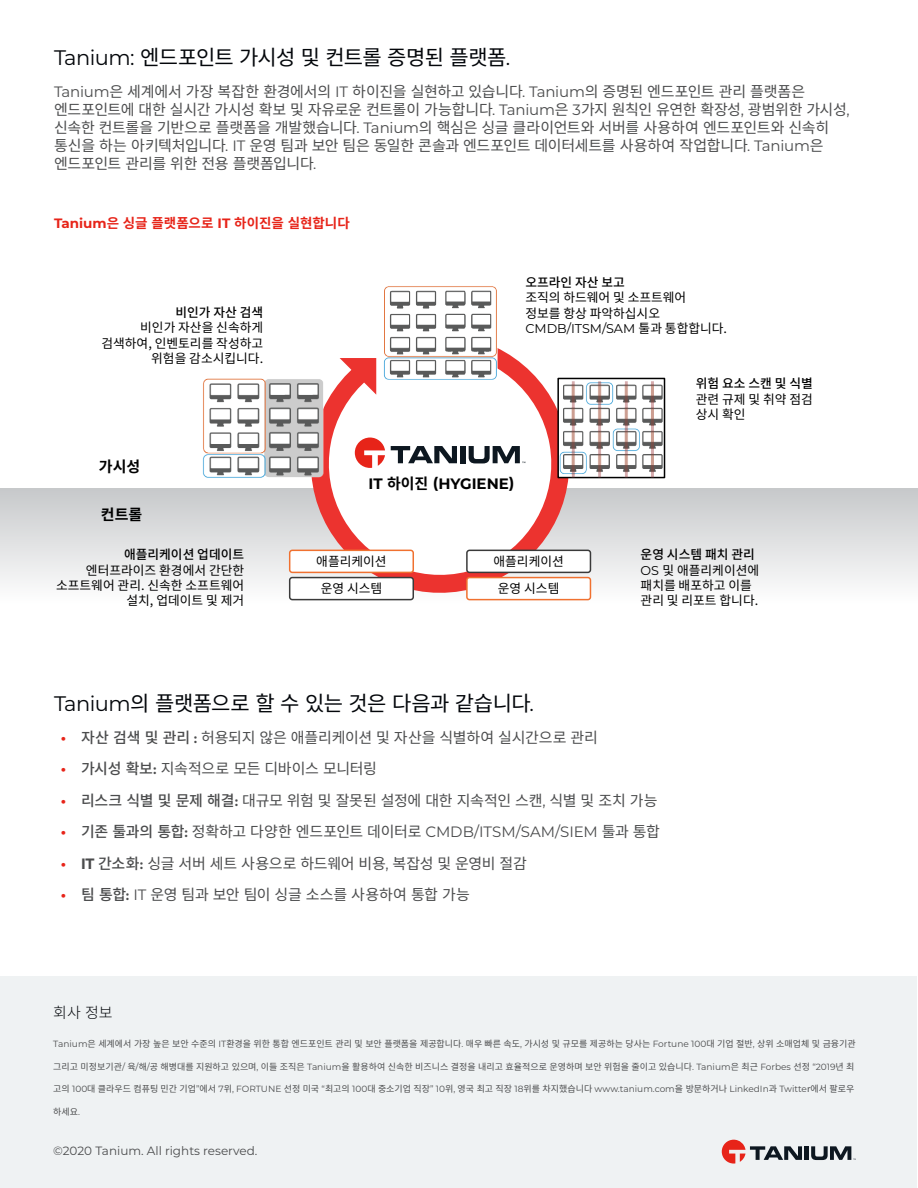
<style>
.page{position:relative;width:918px;height:1188px;background:#fff}
.page>*{position:absolute;margin:0;border:0;box-sizing:border-box;transform-origin:0 0}
.Subtitle__align_left{font:21px "Noto Sans CJ Kkr";letter-spacing:-.03em;color:#03060a}
.Subtitle__align_left-2{font:15px/18px "Noto Sans CJ Kkr";letter-spacing:-.02em;color:#4b4c4d}
.t1{font:700 15px "Montserrat";color:#000}
.t2{font:700 15px "Noto Sans CJ Kkr";color:#000}
.Body_subhead{font:300 15px "Noto Sans CJ Kkr";color:#03060a}
.Subtitle__align_left-3{font:700 13.5px "Noto Sans CJ Kkr";color:#e72419}
.t3{font:12.75px/15.3px "Noto Sans CJ Kkr";color:#000}
.t4{font:12px "Montserrat";color:#4b4c4d}
.Body_Copy{font:9px "Noto Sans CJ Kkr";color:#4b4c4d}
.s1{font-family:"Montserrat"}
.s2{font-weight:500}
.s3{font-family:"Noto Sans CJ Kkr"}
.s4{font-family:"Montserrat";font-weight:700;color:#e72419}
.s5{font-family:"Montserrat";font-weight:600}
</style>
<div class="page">
<div style="left:0;top:976px;width:916px;height:212px;background:#eff2f3"></div>
<svg style="left:722px;top:1140px;width:80px;height:24px"></svg>
<hr style="left:805px;top:1146px;width:4px;height:14px;background:#0d1720">
<svg style="left:811px;top:1146px;width:45px;height:14px"></svg>
<div style="left:0;top:489px;width:918px;height:154px;background:linear-gradient(to bottom,#cbccce,#fff)"></div>
<svg style="left:297px;top:349px;width:281px;height:257px"></svg>
<svg style="left:340px;top:358px;width:36px;height:37px"></svg>
<img style="left:556px;top:375px;width:110px;height:106px">
<img style="left:381px;top:286px;width:118px;height:95px">
<img style="left:202px;top:375px;width:124px;height:106px">
<div style="left:290px;top:550px;width:123px;height:22px;background:#fff;border-radius:3px"></div>
<div style="left:289px;top:550px;width:125px;height:23px;border:2px solid #f07130;border-radius:3px"></div>
<div style="left:53px;top:493px;width:110px;height:41px;background:#d3d4d6"></div>
<svg style="left:355px;top:438px;width:30px;height:30px"></svg>
<svg style="left:391px;top:446px;width:66px;height:17px"></svg>
<div style="left:460px;top:446px;width:5px;height:17px;background:#0d1720"></div>
<svg style="left:469px;top:446px;width:56px;height:17px"></svg>
<div style="left:467px;top:550px;width:123px;height:22px;background:#fff;border-radius:3px"></div>
<div style="left:466px;top:550px;width:125px;height:23px;border:2px solid #3a3a3a;border-radius:3px"></div>
<div style="left:467px;top:578px;width:123px;height:22px;background:#fff;border-radius:3px"></div>
<div style="left:466px;top:577px;width:125px;height:23px;border:2px solid #f07130;border-radius:3px"></div>
<div style="left:290px;top:578px;width:123px;height:22px;background:#fff;border-radius:3px"></div>
<div style="left:289px;top:577px;width:125px;height:23px;border:2px solid #3a3a3a;border-radius:3px"></div>
<p class="Subtitle__align_left" style="left:54px;top:46px;width:458px"><span class="s1">Tanium:</span> 엔드포인트 가시성 및 컨트롤 증명된 플랫폼<span class="s1">.</span></p>
<p class="Subtitle__align_left-2" style="left:54px;top:83px;width:797px"><span class="s1">Tanium</span>은 세계에서 가장 복잡한 환경에서의 <span class="s1">IT</span> 하이진을 실현하고 있습니다<span class="s1">. Tanium</span>의 증명된 엔드포인트 관리 플랫폼은 엔드포인트에 대한 실시간 가시성 확보 및 자유로운 컨트롤이 가능합니다<span class="s1">. Tanium</span>은 <span class="s1">3</span>가지 원칙인 유연한 확장성<span class="s1">,</span> 광범위한 가시성<span class="s1">, </span>신속한 컨트롤을 기반으로 플랫폼을 개발했습니다<span class="s1">. Tanium</span>의 핵심은 싱글 클라이언트와 서버를 사용하여 엔드포인트와 신속히 통신을 하는 아키텍처입니다<span class="s1">. IT</span> 운영 팀과 보안 팀은 동일한 콘솔과 엔드포인트 데이터세트를 사용하여 작업합니다<span class="s1">. Tanium</span>은 엔드포인트 관리를 위한 전용 플랫폼입니다<span class="s1">.</span></p>
<p class="Subtitle__align_left-3" style="left:54px;top:216px;width:297px"><span class="s1">Tanium</span>은 싱글 플랫폼으로 <span class="s1">IT</span> 하이진을 실현합니다</p>
<p class="t3" style="left:101px;top:305px;width:163px;text-align:right"><span class="s2">비인가 자산 검색<br></span>비인가 자산을 신속하게 검색하여, 인벤토리를 작성하고 위험을 감소시킵니다.</p>
<p class="t2" style="left:99px;top:458px;width:43px">가시성</p>
<p class="t2" style="left:101px;top:506px;width:43px">컨트롤</p>
<p class="t3" style="left:525px;top:275px;width:203px"><span class="s2">오프라인 자산 보고<br></span>조직의 하드웨어 및 소프트웨어<br>정보를 항상 파악하십시오<br><span class="s1">CMDB/ITSM/SAM</span> 툴과 통합합니다.</p>
<p class="t3" style="left:696px;top:376px;width:119px;text-align:justify"><span class="s2">위험 요소 스캔 및 식별 </span>관련 규제 및 취약 점검 상시 확인</p>
<p class="t1" style="left:369px;top:472px;width:147px">IT <span class="s3">하이진</span> (HYGIENE)</p>
<p class="t3" style="left:56px;top:547px;width:190px;text-align:right"><span class="s2">애플리케이션 업데이트 </span>엔터프라이즈 환경에서 간단한 소프트웨어 관리. 신속한 소프트웨어 설치, 업데이트 및 제거</p>
<p class="t3" style="left:316px;top:554px;width:72px">애플리케이션</p>
<p class="t3" style="left:493px;top:554px;width:72px">애플리케이션</p>
<p class="t3" style="left:321px;top:581px;width:63px">운영 시스템</p>
<p class="t3" style="left:498px;top:581px;width:63px">운영 시스템</p>
<p class="t3" style="left:641px;top:547px;width:120px"><span class="s2">운영 시스템 패치 관리<br></span><span class="s1">OS</span> 및 애플리케이션에 패치를 배포하고 이를 관리 및 리포트 합니다.</p>
<p class="Subtitle__align_left" style="left:54px;top:692px;width:482px"><span class="s1">Tanium</span>의 플랫폼으로 할 수 있는 것은 다음과 같습니다<span class="s1">.</span></p>
<p class="Subtitle__align_left-2" style="left:61px;top:729px;width:539px"><span class="s4">•</span> <span class="s2">자산 검색 및 관리</span> <span class="s5">:</span> 허용되지 않은 애플리케이션 및 자산을 식별하여 실시간으로 관리</p>
<p class="Subtitle__align_left-2" style="left:61px;top:760px;width:318px"><span class="s4">•</span> <span class="s2">가시성 확보</span><span class="s5">:</span> 지속적으로 모든 디바이스 모니터링</p>
<p class="Subtitle__align_left-2" style="left:61px;top:792px;width:598px"><span class="s4">•</span> <span class="s2">리스크 식별 및 문제 해결</span><span class="s5">:</span> 대규모 위험 및 잘못된 설정에 대한 지속적인 스캔<span class="s1">,</span> 식별 및 조치 가능</p>
<p class="Subtitle__align_left-2" style="left:61px;top:823px;width:601px"><span class="s4">•</span> <span class="s2">기존 툴과의 통합</span><span class="s5">:</span> 정확하고 다양한 엔드포인트 데이터로 <span class="s1">CMDB/ITSM/SAM/SIEM</span> 툴과 통합</p>
<p class="Subtitle__align_left-2" style="left:61px;top:855px;width:468px"><span class="s4">•</span> <span class="s5">IT</span> <span class="s2">간소화</span><span class="s5">:</span> 싱글 서버 세트 사용으로 하드웨어 비용<span class="s1">,</span> 복잡성 및 운영비 절감</p>
<p class="Subtitle__align_left-2" style="left:61px;top:886px;width:411px"><span class="s4">•</span> <span class="s2">팀 통합</span><span class="s5">:</span> <span class="s1">IT</span> 운영 팀과 보안 팀이 싱글 소스를 사용하여 통합 가능</p>
<p class="Body_subhead" style="left:53px;top:1004px;width:61px">회사 정보</p>
<p class="Body_Copy" style="left:53px;top:1039px;width:804px"><span class="s1">Tanium</span>은 세계에서 가장 높은 보안 수준의 <span class="s1">IT</span>환경을 위한 통합 엔드포인트 관리 및 보안 플랫폼을 제공합니다<span class="s1">.</span> 매우 빠른 속도<span class="s1">,</span> 가시성 및 규모를 제공하는 당사는 <span class="s1">Fortune 100</span>대 기업 절반<span class="s1">,</span> 상위 소매업체 및 금융기관</p>
<p class="Body_Copy" style="left:53px;top:1062px;width:803px">그리고 미정보기관<span class="s1">/</span> 육<span class="s1">/</span>해<span class="s1">/</span>공 해병대를 지원하고 있으며<span class="s1">,</span> 이들 조직은 <span class="s1">Tanium</span>을 활용하여 신속한 비즈니스 결정을 내리고 효율적으로 운영하며 보안 위험을 줄이고 있습니다<span class="s1">. Tanium</span>은 최근 <span class="s1">Forbes</span> 선정 <span class="s1">“2019</span>년 최</p>
<p class="Body_Copy" style="left:53px;top:1084px;width:803px">고의 <span class="s1">100</span>대 클라우드 컴퓨팅 민간 기업<span class="s1">”</span>에서 <span class="s1">7</span>위<span class="s1">, FORTUNE</span> 선정 미국 <span class="s1">“</span>최고의 <span class="s1">100</span>대 중소기업 직장<span class="s1">” 10</span>위<span class="s1">,</span> 영국 최고 직장 <span class="s1">18</span>위를 차지했습니다 <span class="s1">www.tanium.com</span>을 방문하거나 <span class="s1">LinkedIn</span>과 <span class="s1">Twitte</span>r에서 팔로우</p>
<p class="Body_Copy" style="left:53px;top:1107px;width:28px">하세요<span class="s1">.</span></p>
<p class="t4" style="left:53px;top:1142px;width:206px">©2020 Tanium. All rights reserved.</p>
</div>
